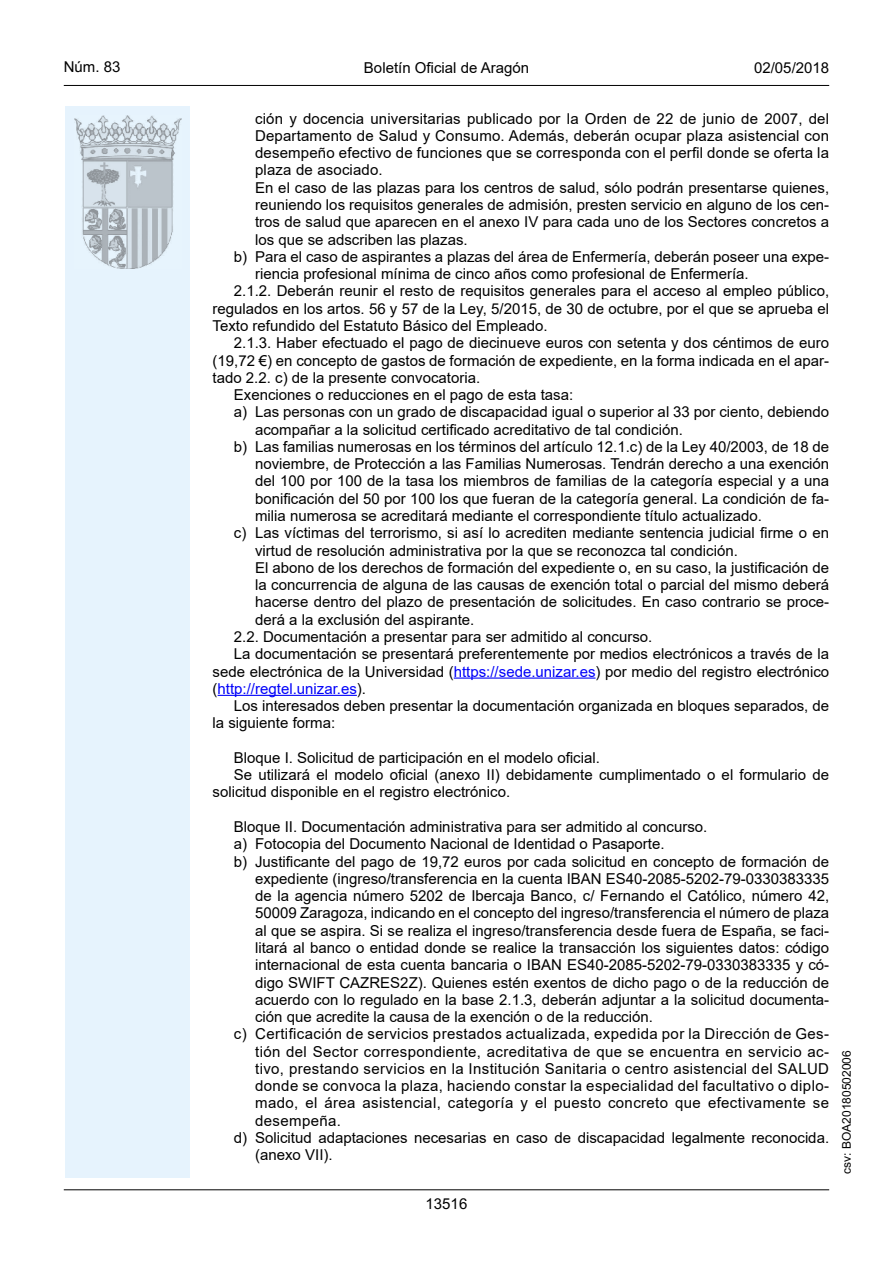
<style>
.page{position:relative;width:893px;height:1263px;background:#fff}
.page>*{position:absolute;margin:0;border:0;box-sizing:border-box;transform-origin:0 0}
.Sangrado_01{font:15px/17.2px "Arial";color:#000;text-align:justify}
.inicio_de_parrafo{font:15px/17.2px "Arial";color:#000;text-align:justify}
.estilo_head-c{font:15px "Arial";color:#000}
.estilo_head-d{font:15px "Arial MT2";color:#000}
.estilo_head-i{font:15px "Arial MT2";color:#000}
.numero_pagina{font:15px "Arial MT2";color:#000}
.estilo_head-i-2{font:12px "Arial MT2";color:#000}
.s1{color:#0100fa}
</style>
<div class="page">
<div style="left:65px;top:106px;width:125px;height:1072px;background:#e6f3fd"></div>
<img style="left:75px;top:115px;width:106px;height:153px">
<hr style="left:64px;top:85px;width:765px;height:1px;background:#000">
<hr style="left:64px;top:1189px;width:765px;height:1px;background:#000">
<hr style="left:454px;top:677px;width:142px;height:2px;background:#0100fa">
<hr style="left:218px;top:695px;width:139px;height:1px;background:#0100fa">
<p class="estilo_head-i" style="left:64px;top:57px;width:58px">Núm. 83</p>
<p class="estilo_head-c" style="left:364px;top:57px;width:167px">Boletín Oficial de Aragón</p>
<p class="estilo_head-d" style="left:754px;top:57px;width:77px">02/05/2018</p>
<p class="Sangrado_01" style="left:255px;top:110px;width:575px">ción y docencia universitarias publicado por la Orden de 22 de junio de 2007, del Departamento de Salud y Consumo. Además, deberán ocupar plaza asistencial con desempeño efectivo de funciones que se corresponda con el perfil donde se oferta la plaza de asociado.</p>
<p class="Sangrado_01" style="left:255px;top:179px;width:576px">En el caso de las plazas para los centros de salud, sólo podrán presentarse quienes, reuniendo los requisitos generales de admisión, presten servicio en alguno de los cen&shy;tros de salud que aparecen en el anexo IV para cada uno de los Sectores concretos a los que se adscriben las plazas.</p>
<p class="Sangrado_01" style="left:255px;top:248px;width:576px;text-indent:-21px">b) Para el caso de aspirantes a plazas del área de Enfermería, deberán poseer una expe&shy;riencia profesional mínima de cinco años como profesional de Enfermería.</p>
<p class="inicio_de_parrafo" style="left:213px;top:282px;width:618px;text-indent:21px">2.1.2. Deberán reunir el resto de requisitos generales para el acceso al empleo público, regulados en los artos. 56 y 57 de la Ley, 5/2015, de 30 de octubre, por el que se aprueba el Texto refundido del Estatuto Básico del Empleado.</p>
<p class="inicio_de_parrafo" style="left:213px;top:334px;width:618px;text-indent:21px">2.1.3. Haber efectuado el pago de diecinueve euros con setenta y dos céntimos de euro (19,72 €) en concepto de gastos de formación de expediente, en la forma indicada en el apar&shy;tado 2.2. c) de la presente convocatoria.</p>
<p class="inicio_de_parrafo" style="left:234px;top:386px;width:341px">Exenciones o reducciones en el pago de esta tasa:</p>
<p class="Sangrado_01" style="left:255px;top:403px;width:575px;text-indent:-21px">a) Las personas con un grado de discapacidad igual o superior al 33 por ciento, debiendo acompañar a la solicitud certificado acreditativo de tal condición.</p>
<p class="Sangrado_01" style="left:255px;top:438px;width:576px;text-indent:-21px">b) Las familias numerosas en los términos del artículo 12.1.c) de la Ley 40/2003, de 18 de noviembre, de Protección a las Familias Numerosas. Tendrán derecho a una exención del 100 por 100 de la tasa los miembros de familias de la categoría especial y a una bonificación del 50 por 100 los que fueran de la categoría general. La condición de fa&shy;milia numerosa se acreditará mediante el correspondiente título actualizado.</p>
<p class="Sangrado_01" style="left:255px;top:524px;width:576px;text-indent:-21px">c) Las víctimas del terrorismo, si así lo acrediten mediante sentencia judicial firme o en virtud de resolución administrativa por la que se reconozca tal condición.</p>
<p class="Sangrado_01" style="left:255px;top:559px;width:576px">El abono de los derechos de formación del expediente o, en su caso, la justificación de la concurrencia de alguna de las causas de exención total o parcial del mismo deberá hacerse dentro del plazo de presentación de solicitudes. En caso contrario se proce&shy;derá a la exclusión del aspirante.</p>
<p class="inicio_de_parrafo" style="left:234px;top:628px;width:420px">2.2. Documentación a presentar para ser admitido al concurso.</p>
<p class="inicio_de_parrafo" style="left:213px;top:645px;width:618px;text-indent:21px">La documentación se presentará preferentemente por medios electrónicos a través de la sede electrónica de la Universidad (<span class="s1">https://sede.unizar.es</span>) por medio del registro electrónico (<span class="s1">http://regtel.unizar.es</span>).</p>
<p class="inicio_de_parrafo" style="left:213px;top:697px;width:618px;text-indent:21px">Los interesados deben presentar la documentación organizada en bloques separados, de la siguiente forma:</p>
<p class="inicio_de_parrafo" style="left:234px;top:749px;width:367px">Bloque I. Solicitud de participación en el modelo oficial.</p>
<p class="inicio_de_parrafo" style="left:213px;top:766px;width:618px;text-indent:21px">Se utilizará el modelo oficial (anexo II) debidamente cumplimentado o el formulario de solicitud disponible en el registro electrónico.</p>
<p class="inicio_de_parrafo" style="left:234px;top:818px;width:475px">Bloque II. Documentación administrativa para ser admitido al concurso.</p>
<p class="Sangrado_01" style="left:234px;top:835px;width:432px">a) Fotocopia del Documento Nacional de Identidad o Pasaporte.</p>
<p class="Sangrado_01" style="left:255px;top:852px;width:576px;text-indent:-21px">b) Justificante del pago de 19,72 euros por cada solicitud en concepto de formación de expediente (ingreso/transferencia en la cuenta IBAN ES40-2085-5202-79-0330383335 de la agencia número 5202 de Ibercaja Banco, c/ Fernando el Católico, número 42, 50009 Zaragoza, indicando en el concepto del ingreso/transferencia el número de plaza al que se aspira. Si se realiza el ingreso/transferencia desde fuera de España, se faci&shy;litará al banco o entidad donde se realice la transacción los siguientes datos: código internacional de esta cuenta bancaria o IBAN ES40-2085-5202-79-0330383335 y có&shy;digo SWIFT CAZRES2Z). Quienes estén exentos de dicho pago o de la reducción de acuerdo con lo regulado en la base 2.1.3, deberán adjuntar a la solicitud documenta&shy;ción que acredite la causa de la exención o de la reducción.</p>
<p class="Sangrado_01" style="left:255px;top:1025px;width:576px;text-indent:-21px">c) Certificación de servicios prestados actualizada, expedida por la Dirección de Ges&shy;tión del Sector correspondiente, acreditativa de que se encuentra en servicio ac&shy;tivo, prestando servicios en la Institución Sanitaria o centro asistencial del SALUD donde se convoca la plaza, haciendo constar la especialidad del facultativo o diplo&shy;mado, el área asistencial, categoría y el puesto concreto que efectivamente se desempeña.</p>
<p class="Sangrado_01" style="left:255px;top:1129px;width:575px;text-indent:-21px">d) Solicitud adaptaciones necesarias en caso de discapacidad legalmente reconocida. (anexo VII).</p>
<p class="numero_pagina" style="left:426px;top:1193px;width:43px">13516</p>
<p class="estilo_head-i-2" style="left:838px;top:1174px;width:125px;rotate:-90deg">csv: BOA20180502006</p>
</div>
